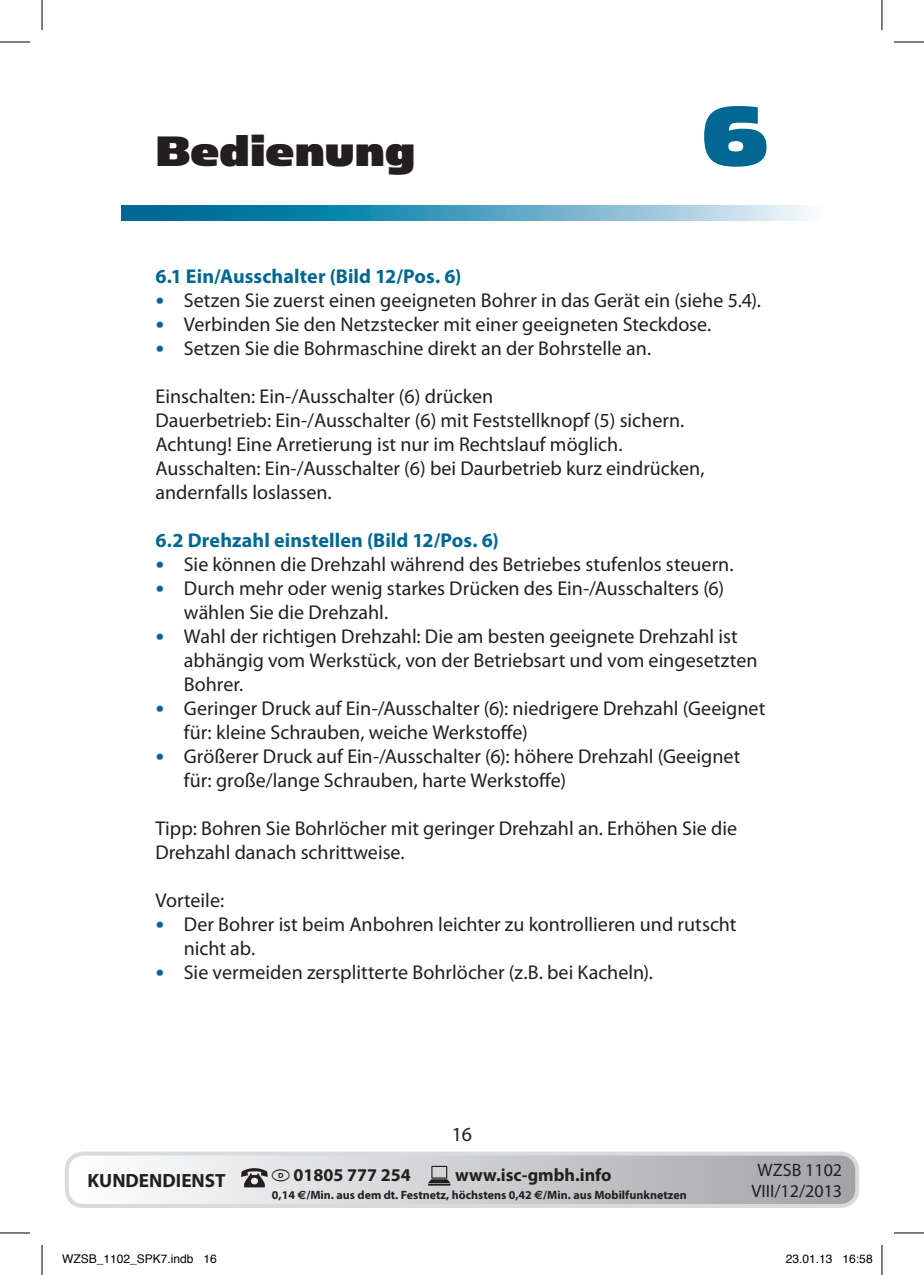
<style>
.page{position:relative;width:924px;height:1275px;background:#fff}
.page>*{position:absolute;margin:0;border:0;box-sizing:border-box;transform-origin:0 0}
.t1{font:96px "Simian Text Gorilla";color:#006893}
.t2{font:48px "Simian Text Gorilla";letter-spacing:.005em;color:#231f20}
.t3{font:20px/24px "Myriad Pro";color:#231f20}
.t4{font:700 20px "Myriad Pro";letter-spacing:.005em;color:#006893}
.t5{font:700 19.2px "Myriad Pro";color:#231f20}
.t6{font:700 18px "Myriad Pro";color:#231f20}
.t7{font:18px/21.6px "Myriad Pro";color:#231f20;text-align:center}
.t8{font:700 12px "Myriad Pro";color:#231f20}
.t9{font:12px "Helvetica";color:#000}
.s1{font-family:"Frutiger";font-weight:700;font-size:18px;color:#006893}
.s2{font-family:"Euro Sans"}
</style>
<div class="page">
<svg style="left:122px;top:205px;width:688px;height:16px;background:#54a2c1"></svg>
<div style="left:67px;top:1153px;width:789px;height:53px;background:linear-gradient(to right,#fefeff,#a3a3a7);border-radius:17px"></div>
<div style="left:65px;top:1151px;width:793px;height:57px;border:4px solid #d9dadc;border-radius:17px"></div>
<svg style="left:428px;top:1165px;width:22px;height:20px"></svg>
<svg style="left:241px;top:1168px;width:26px;height:19px"></svg>
<hr style="left:0;top:42px;width:30px;height:1px;background:#000">
<hr style="left:893px;top:42px;width:30px;height:1px;background:#000">
<hr style="left:0;top:1232px;width:30px;height:1px;background:#000">
<hr style="left:893px;top:1232px;width:30px;height:1px;background:#000">
<hr style="left:42px;top:0;width:1px;height:30px;background:#000">
<hr style="left:42px;top:1245px;width:1px;height:30px;background:#000">
<hr style="left:881px;top:0;width:1px;height:30px;background:#000">
<hr style="left:881px;top:1245px;width:1px;height:30px;background:#000">
<h2 class="t2" style="left:155px;top:124px;width:261px">Bedienung</h2>
<h1 class="t1" style="left:701px;top:82px;width:68px">6</h1>
<p class="t4" style="left:155px;top:265px;width:307px">6.1 Ein/Ausschalter (Bild 12/Pos. 6)</p>
<p class="t3" style="left:155px;top:288px;width:606px"><span class="s1">•</span> Setzen Sie zuerst einen geeigneten Bohrer in das Gerät ein (siehe 5.4).</p>
<p class="t3" style="left:155px;top:312px;width:557px"><span class="s1">•</span> Verbinden Sie den Netzstecker mit einer geeigneten Steckdose.</p>
<p class="t3" style="left:155px;top:336px;width:497px"><span class="s1">•</span> Setzen Sie die Bohrmaschine direkt an der Bohrstelle an.</p>
<p class="t3" style="left:155px;top:384px;width:550px">Einschalten: Ein-/Ausschalter (6) drücken<br>Dauerbetrieb: Ein-/Ausschalter (6) mit Feststellknopf (5) sichern.<br>Achtung! Eine Arretierung ist nur im Rechtslauf möglich.<br>Ausschalten: Ein-/Ausschalter (6) bei Daurbetrieb kurz eindrücken, andernfalls loslassen.</p>
<p class="t4" style="left:155px;top:529px;width:344px">6.2 Drehzahl einstellen (Bild 12/Pos. 6)</p>
<p class="t3" style="left:155px;top:552px;width:579px"><span class="s1">•</span> Sie können die Drehzahl während des Betriebes stufenlos steuern.</p>
<p class="t3" style="left:184px;top:576px;width:541px;text-indent:-28px"><span class="s1">•</span> Durch mehr oder wenig starkes Drücken des Ein-/Ausschalters (6) wählen Sie die Drehzahl.</p>
<p class="t3" style="left:184px;top:624px;width:575px;text-indent:-28px"><span class="s1">•</span> Wahl der richtigen Drehzahl: Die am besten geeignete Drehzahl ist abhängig vom Werkstück, von der Betriebsart und vom eingesetzten<br>Bohrer.</p>
<p class="t3" style="left:184px;top:696px;width:582px;text-indent:-28px"><span class="s1">•</span> Geringer Druck auf Ein-/Ausschalter (6): niedrigere Drehzahl (Geeignet für: kleine Schrauben, weiche Werkstoffe)</p>
<p class="t3" style="left:184px;top:744px;width:557px;text-indent:-28px"><span class="s1">•</span> Größerer Druck auf Ein-/Ausschalter (6): höhere Drehzahl (Geeignet für: große/lange Schrauben, harte Werkstoffe)</p>
<p class="t3" style="left:155px;top:816px;width:582px">Tipp: Bohren Sie Bohrlöcher mit geringer Drehzahl an. Erhöhen Sie die<br>Drehzahl danach schrittweise.</p>
<p class="t3" style="left:155px;top:888px;width:70px">Vorteile:</p>
<p class="t3" style="left:184px;top:912px;width:554px;text-indent:-28px"><span class="s1">•</span> Der Bohrer ist beim Anbohren leichter zu kontrollieren und rutscht nicht ab.</p>
<p class="t3" style="left:155px;top:960px;width:498px"><span class="s1">•</span> Sie vermeiden zersplitterte Bohrlöcher (z.B. bei Kacheln).</p>
<p class="t3" style="left:451px;top:1122px;width:22px">16</p>
<p class="t5" style="left:87px;top:1169px;width:140px">KUNDENDIENST</p>
<p class="t6" style="left:455px;top:1164px;width:158px">www.isc-gmbh.info</p>
<p class="t7" style="left:751px;top:1159px;width:92px">WZSB 1102<br>VIII/12/2013</p>
<p class="t6" style="left:272px;top:1164px;width:140px"><sup>k</sup> 01805 777 254</p>
<p class="t8" style="left:272px;top:1188px;width:416px">0,14 <span class="s2">e</span>/Min. aus dem dt. Festnetz, höchstens 0,42 <span class="s2">e</span>/Min. aus Mobilfunknetzen</p>
<p class="t9" style="left:62px;top:1249px;width:156px">WZSB_1102_SPK7.indb 16</p>
<p class="t9" style="left:785px;top:1249px;width:88px">23.01.13 16:58</p>
</div>
